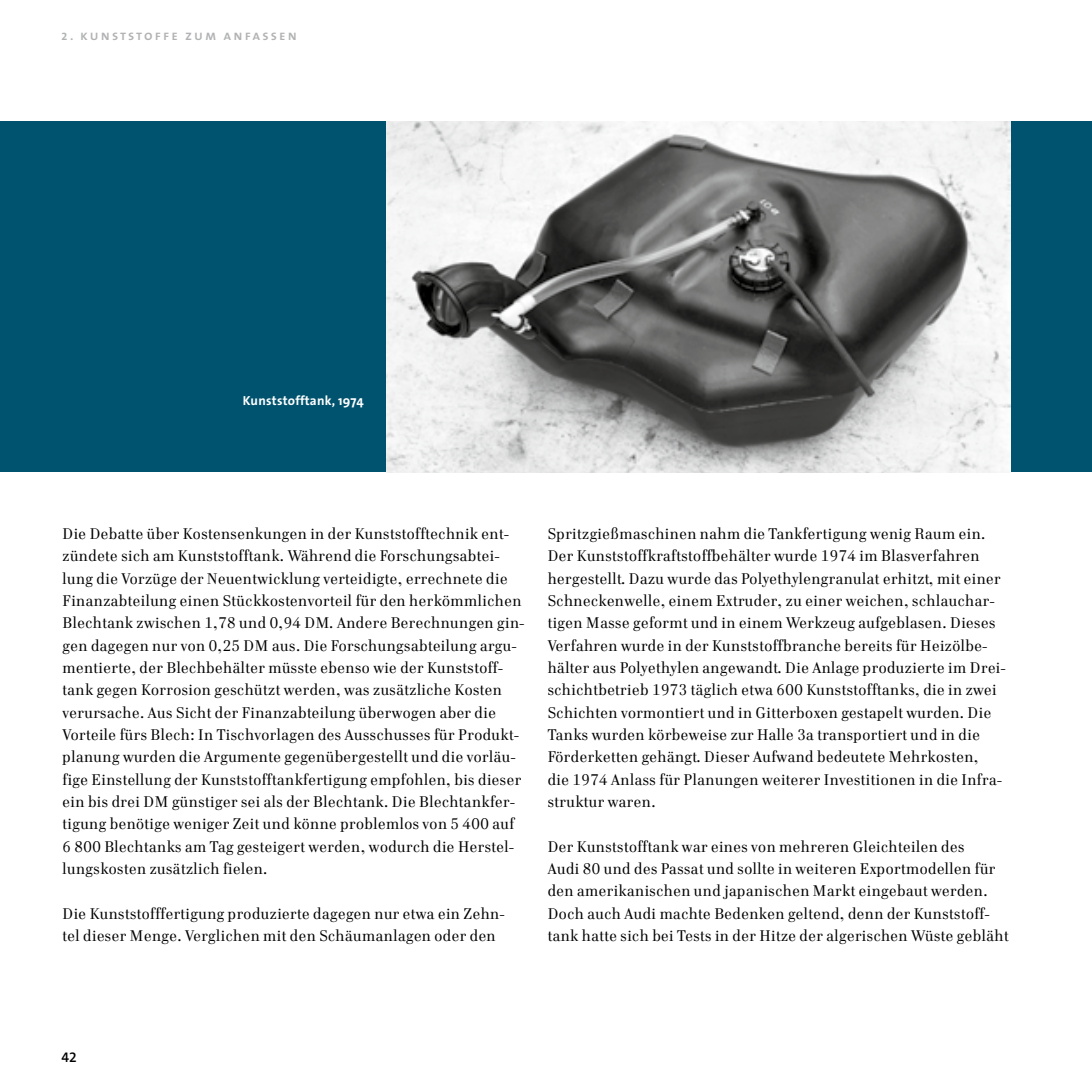
<style>
.page{position:relative;width:1092px;height:1092px;background:#fff}
.page>*{position:absolute;margin:0;border:0;box-sizing:border-box;transform-origin:0 0}
.t1{font:15.75px/22.4px "Cellini TF";letter-spacing:.03em;color:#000}
.t2{font:14px "The Sans Semi Bold Caps";letter-spacing:.15em;color:#b1b2b3}
.t3{font:14px "The Sans Semi Bold Expert";color:#000}
.t4{font:700 13.12px "The Sans";letter-spacing:.02em;color:#fff}
.s1{font-family:"The Sans Expert";font-size:17.85px}
</style>
<div class="page">
<div style="left:1010px;top:121px;width:81px;height:351px;background:#00536f"></div>
<div style="left:0;top:121px;width:386px;height:351px;background:#00536f"></div>
<img style="left:386px;top:121px;width:624px;height:351px">
<p class="t2" style="left:61px;top:23px;width:237px"><span class="s1">c</span>. kunststoffe zum anfassen</p>
<p class="t4" style="left:243px;top:389px;width:122px">Kunststofftank, 1974</p>
<p class="t1" style="left:63px;top:522px;width:463px">Die Debatte über Kostensenkungen in der Kunststofftechnik ent&shy;zündete sich am Kunststofftank. Während die Forschungsabtei&shy;lung die Vorzüge der Neuentwicklung verteidigte, errechnete die Finanzabteilung einen Stückkostenvorteil für den herkömmlichen Blechtank zwischen 1,78 und 0,94 DM. Andere Berechnungen gin&shy;gen dagegen nur von 0,25 DM aus. Die Forschungsabteilung argu&shy;mentierte, der Blechbehälter müsste ebenso wie der Kunststoff&shy;tank gegen Korrosion geschützt werden, was zusätzliche Kosten verursache. Aus Sicht der Finanzabteilung überwogen aber die Vorteile fürs Blech: In Tischvorlagen des Ausschusses für Produkt&shy;planung wurden die Argumente gegenübergestellt und die vorläu&shy;fige Einstellung der Kunststofftankfertigung empfohlen, bis dieser ein bis drei DM günstiger sei als der Blechtank. Die Blechtankfer&shy;tigung benötige weniger Zeit und könne problemlos von 5 400 auf 6 800 Blechtanks am Tag gesteigert werden, wodurch die Herstel&shy;lungskosten zusätzlich fielen.</p>
<p class="t1" style="left:63px;top:901px;width:443px">Die Kunststofffertigung produzierte dagegen nur etwa ein Zehn&shy;tel dieser Menge. Verglichen mit den Schäumanlagen oder den</p>
<p class="t1" style="left:547px;top:522px;width:459px">Spritzgießmaschinen nahm die Tankfertigung wenig Raum ein.<br>Der Kunststoffkraftstoffbehälter wurde 1974 im Blasverfahren hergestellt. Dazu wurde das Polyethylengranulat erhitzt, mit einer Schneckenwelle, einem Extruder, zu einer weichen, schlauchar&shy;tigen Masse geformt und in einem Werkzeug aufgeblasen. Dieses Verfahren wurde in der Kunststoffbranche bereits für Heizölbe&shy;hälter aus Polyethylen angewandt. Die Anlage produzierte im Drei&shy;schichtbetrieb 1973 täglich etwa 600 Kunststofftanks, die in zwei Schichten vormontiert und in Gitterboxen gestapelt wurden. Die Tanks wurden körbeweise zur Halle 3a transportiert und in die Förderketten gehängt. Dieser Aufwand bedeutete Mehrkosten,<br>die 1974 Anlass für Planungen weiterer Investitionen in die Infra&shy;struktur waren.</p>
<p class="t1" style="left:547px;top:834px;width:462px">Der Kunststofftank war eines von mehreren Gleichteilen des<br>Audi 80 und des Passat und sollte in weiteren Exportmodellen für den amerikanischen und japanischen Markt eingebaut werden.<br>Doch auch Audi machte Bedenken geltend, denn der Kunststoff&shy;tank hatte sich bei Tests in der Hitze der algerischen Wüste gebläht</p>
<p class="t3" style="left:61px;top:1045px;width:17px">42</p>
</div>
